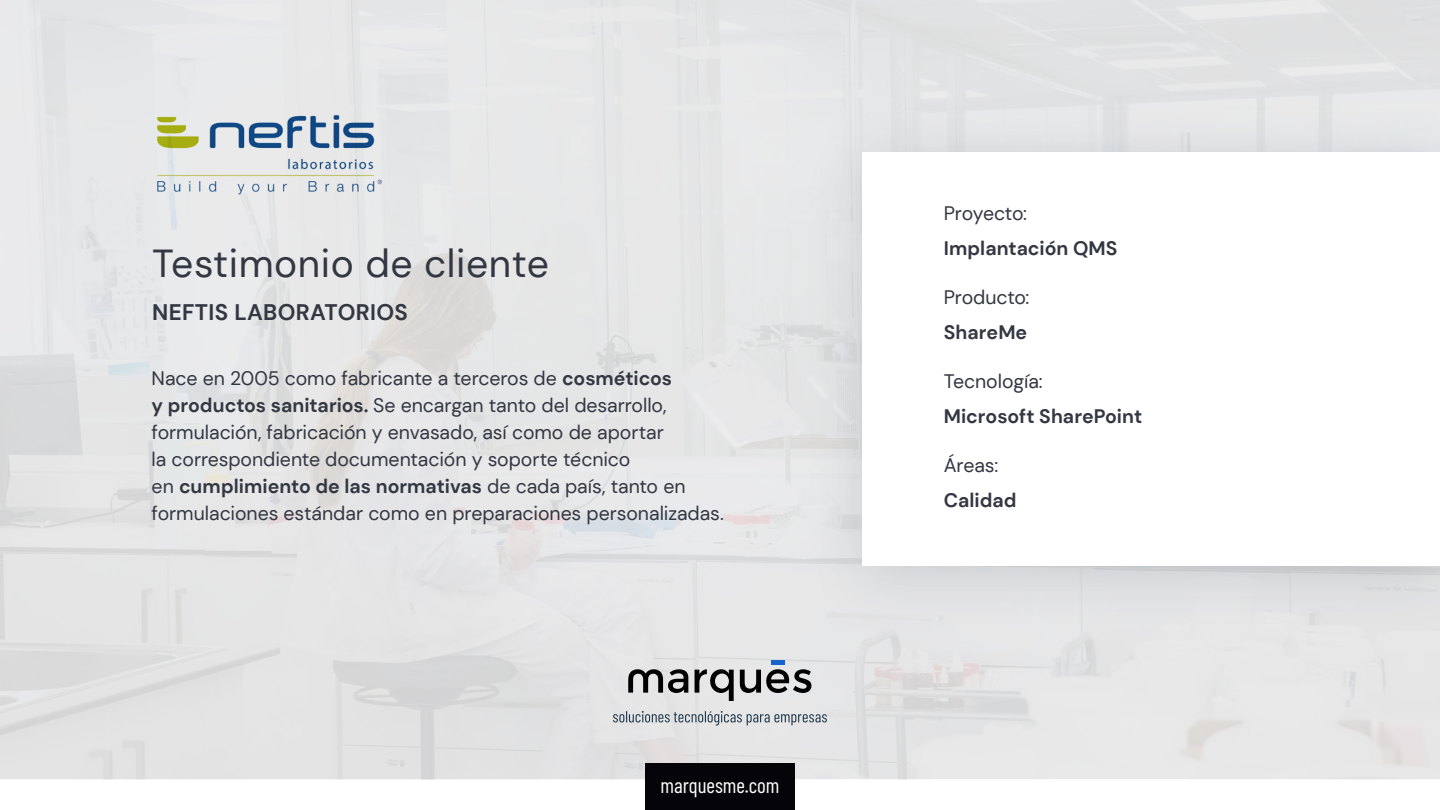
<style>
.page{position:relative;width:1440px;height:810px;background:#fff}
.page>*{position:absolute;margin:0;border:0;box-sizing:border-box;transform-origin:0 0}
.t1{font:39px "DM Sans";letter-spacing:.015em;color:#333742}
.t2{font:700 22.5px "DM Sans";letter-spacing:.015em;color:#333742}
.t3{font:21px "Barlow Condensed";color:#fff}
.t4{font:19.5px/27px "DM Sans";letter-spacing:-.005em;color:#333742}
.t5{font:700 19.5px "DM Sans";color:#333742}
.s1{font-weight:700}
</style>
<div class="page">
<img style="left:0;top:0;width:1440px;height:779px">
<img style="left:784px;top:81px;width:656px;height:571px">
<div style="left:863px;top:153px;width:577px;height:413px;background:#fff"></div>
<div style="left:645px;top:763px;width:150px;height:47px;background:#050509"></div>
<svg style="left:613px;top:711px;width:214px;height:15px;background:#bbc0c5"></svg>
<svg style="left:695px;top:669px;width:39px;height:32px"></svg>
<svg style="left:740px;top:669px;width:71px;height:24px;background:#7c7c7c"></svg>
<svg style="left:628px;top:669px;width:60px;height:24px"></svg>
<hr style="left:771px;top:661px;width:13px;height:4px;background:#1864ce">
<img style="left:126px;top:112px;width:289px;height:84px">
<h1 class="t1" style="left:152px;top:239px;width:398px">Testimonio de cliente</h1>
<p class="t2" style="left:152px;top:299px;width:257px">NEFTIS LABORATORIOS</p>
<p class="t4" style="left:152px;top:365px;width:574px">Nace en 2005 como fabricante a terceros de <span class="s1">cosméticos<br>y productos sanitarios.</span> Se encargan tanto del desarrollo, formulación, fabricación y envasado, así como de aportar<br>la correspondiente documentación y soporte técnico<br>en <span class="s1">cumplimiento de las normativas</span> de cada país, tanto en formulaciones estándar como en preparaciones personalizadas.</p>
<p class="t3" style="left:660px;top:770px;width:121px">marquesme.com</p>
<p class="t4" style="left:944px;top:200px;width:85px">Proyecto:</p>
<p class="t5" style="left:944px;top:236px;width:175px">Implantación QMS</p>
<p class="t4" style="left:944px;top:284px;width:87px">Producto:</p>
<p class="t5" style="left:944px;top:320px;width:85px">ShareMe</p>
<p class="t4" style="left:944px;top:368px;width:100px">Tecnología:</p>
<p class="t5" style="left:944px;top:404px;width:200px">Microsoft SharePoint</p>
<p class="t4" style="left:944px;top:452px;width:56px">Áreas:</p>
<p class="t5" style="left:944px;top:488px;width:74px">Calidad</p>
</div>
